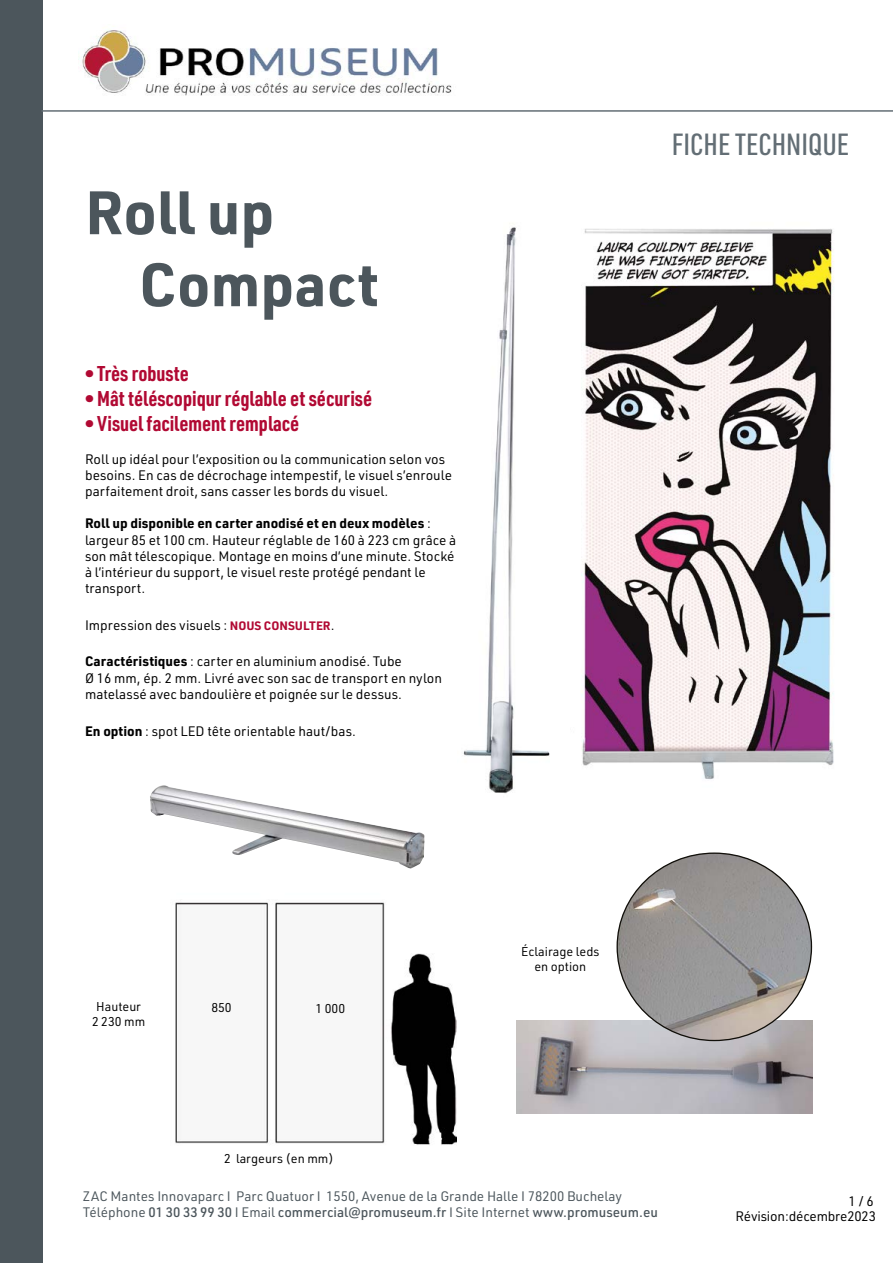
<style>
.page{position:relative;width:893px;height:1263px;background:#fff}
.page>*{position:absolute;margin:0;border:0;box-sizing:border-box;transform-origin:0 0}
.t1{font:700 60px/72px "URWDIN";color:#4c565c}
.t2{font:500 30px "URWDIN Cond";color:#636e75}
.t3{font:700 21px "URWDIN Cond";color:#b10933}
.t4{font:13.5px/16.2px "URWDIN";color:#000}
.t5{font:13.5px/16.2px "URWDIN";color:#4c565c}
.t6{font:13.5px/14.9px "URWDIN";letter-spacing:-.02em;color:#000;text-align:right}
.t7{font:12.6px/15px "URWDIN";color:#000;text-align:center}
.s1{font-weight:700}
.s2{font-weight:700;font-size:12px;color:#b10933}
.s3{font-weight:500}
</style>
<div class="page">
<div style="left:0;top:0;width:43px;height:1263px;background:#4c565c"></div>
<hr style="left:41px;top:110px;width:852px;height:2px;background:#636e75">
<img style="left:82px;top:26px;width:370px;height:70px">
<img style="left:517px;top:1020px;width:295px;height:94px">
<img style="left:463px;top:227px;width:87px;height:567px">
<img style="left:150px;top:785px;width:275px;height:84px">
<img style="left:581px;top:228px;width:253px;height:552px">
<img style="left:175px;top:902px;width:281px;height:243px">
<img style="left:617px;top:854px;width:194px;height:186px">
<h1 class="t1" style="left:139px;top:174px;width:241px;text-indent:-54px">Roll up<br>Compact</h1>
<h3 class="t3" style="left:85px;top:359px;width:105px">• Très robuste</h3>
<h3 class="t3" style="left:85px;top:384px;width:289px">• Mât téléscopiqur réglable et sécurisé</h3>
<h3 class="t3" style="left:85px;top:409px;width:216px">• Visuel facilement remplacé</h3>
<p class="t4" style="left:85px;top:450px;width:369px">Roll up idéal pour l’exposition ou la communication selon vos besoins. En cas de décrochage intempestif, le visuel s’enroule parfaitement droit, sans casser les bords du visuel.</p>
<p class="t4" style="left:85px;top:515px;width:373px"><span class="s1">Roll up disponible en carter anodisé et en deux modèles</span> : largeur 85 et 100 cm. Hauteur réglable de 160 à 223 cm grâce à son mât télescopique. Montage en moins d’une minute. Stocké à l’intérieur du support, le visuel reste protégé pendant le transport.</p>
<p class="t4" style="left:85px;top:616px;width:251px">Impression des visuels : <span class="s2">NOUS CONSULTER</span>.</p>
<p class="t4" style="left:85px;top:653px;width:359px"><span class="s1">Caractéristiques</span> : carter en aluminium anodisé. Tube<br>Ø 16 mm, ép. 2 mm. Livré avec son sac de transport en nylon matelassé avec bandoulière et poignée sur le dessus.</p>
<p class="t4" style="left:85px;top:722px;width:272px"><span class="s1">En option</span> : spot LED tête orientable haut/bas.</p>
<h2 class="t2" style="left:672px;top:124px;width:179px">FICHE TECHNIQUE</h2>
<p class="t7" style="left:96px;top:998px;width:46px">Hauteur</p>
<p class="t7" style="left:211px;top:999px;width:22px">850</p>
<p class="t7" style="left:316px;top:1001px;width:31px">1 000</p>
<p class="t7" style="left:92px;top:1013px;width:55px">2 230 mm</p>
<p class="t7" style="left:224px;top:1150px;width:111px">2 largeurs (en mm)</p>
<p class="t7" style="left:521px;top:943px;width:80px">Éclairage leds en option</p>
<p class="t5" style="left:83px;top:1187px;width:576px">ZAC Mantes Innovaparc I Parc Quatuor I 1550, Avenue de la Grande Halle I 78200 Buchelay<br>Téléphone <span class="s3">01 30 33 99 30</span> I Email <span class="s3">commercial@promuseum.fr</span> I Site Internet <span class="s3">www.promuseum.eu</span></p>
<p class="t6" style="left:736px;top:1193px;width:142px">1 / 6<br>Révision : décembre 2023</p>
</div>
